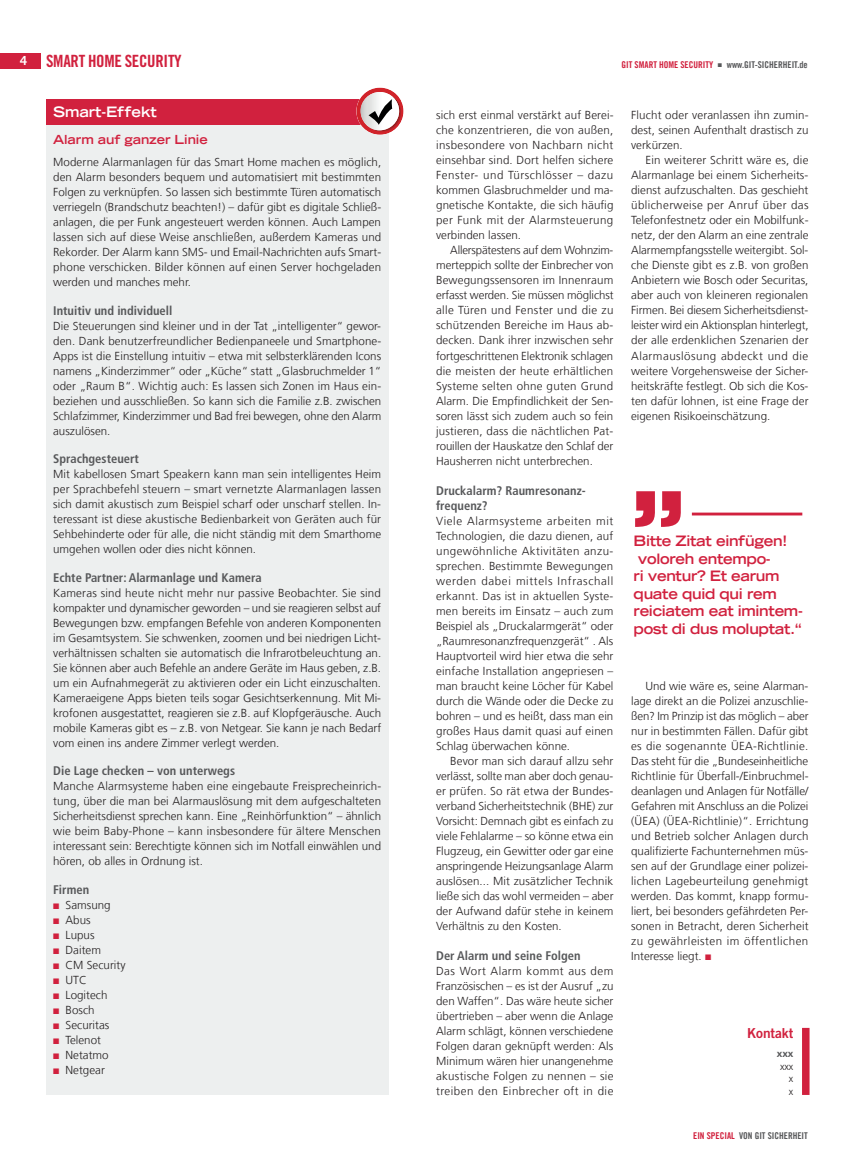
<style>
.page{position:relative;width:851px;height:1170px;background:#fff}
.page>*{position:absolute;margin:0;border:0;box-sizing:border-box;transform-origin:0 0}
.t1{font:700 115px "Eurostile LT Std";color:#d1213e}
.t2{font:16.88px "Trade Gothic LT Std Bd Cn 20";letter-spacing:-.015em;color:#d1213e}
.t3{font:700 expanded 14.38px "Trade Gothic LT Std";letter-spacing:-.02em;color:#d1213e}
.t4{font:700 expanded 14.38px "Trade Gothic LT Std";letter-spacing:-.005em;color:#fff}
.t5{font:13.75px "Trade Gothic LT Std Bd 2";letter-spacing:-.005em;color:#d1213e}
.t6{font:700 condensed 12.5px/15px "Frutiger LT Com";color:#57585a}
.t7{font:700 expanded 12.5px "Trade Gothic LT Std";letter-spacing:-.005em;color:#d1213e}
.t8{font:300 11.5px/15px "Frutiger LT Com";color:#231f20;text-align:justify}
.t9{font:300 10px/12.5px "Frutiger LT Com";color:#231f20;text-align:justify}
.t10{font:700 10px "Frutiger LT Com";color:#57585a}
.t11{font:9.38px "Trade Gothic LT Com Bd Cn 20";color:#57585a}
.s1{font-family:"Trade Gothic LT Com";font-weight:700;font-size:12.5px;color:#fff}
.s2{color:#d1213e}
</style>
<div class="page">
<hr style="left:691px;top:512px;width:111px;height:3px;background:#d1213e">
<div style="left:46px;top:125px;width:342px;height:969px;background:#edefef"></div>
<div style="left:46px;top:99px;width:342px;height:26px;background:#d1213e"></div>
<svg style="left:356px;top:88px;width:47px;height:47px"></svg>
<svg style="left:360px;top:92px;width:41px;height:39px"></svg>
<div style="left:801px;top:1027px;width:8px;height:67px;background:#d1213e"></div>
<div style="left:0;top:53px;width:41px;height:15px;background:#d1213e"></div>
<h2 class="t2" style="left:20px;top:51px;width:163px"><span class="s1">4</span> SMART HOME SECURITY</h2>
<p class="t11" style="left:621px;top:59px;width:188px"><span class="s2">GIT SMART HOME SECURITY</span> ▪ www.GIT-SICHERHEIT.de</p>
<p class="t4" style="left:53px;top:103px;width:105px">Smart-Effekt</p>
<p class="t7" style="left:53px;top:132px;width:156px">Alarm auf ganzer Linie</p>
<p class="t8" style="left:53px;top:155px;width:329px">Moderne Alarmanlagen für das Smart Home machen es möglich, den Alarm besonders bequem und automatisiert mit bestimmten Folgen zu verknüpfen. So lassen sich bestimmte Türen automatisch verriegeln (Brandschutz beachten!) – dafür gibt es digitale Schließ&shy;anlagen, die per Funk angesteuert werden können. Auch Lampen lassen sich auf diese Weise anschließen, außerdem Kameras und Rekorder. Der Alarm kann SMS- und Email-Nachrichten aufs Smart&shy;phone verschicken. Bilder können auf einen Server hochgeladen werden und manches mehr.</p>
<p class="t6" style="left:53px;top:303px;width:121px">Intuitiv und individuell</p>
<p class="t8" style="left:53px;top:318px;width:330px">Die Steuerungen sind kleiner und in der Tat „intelligenter“ gewor&shy;den. Dank benutzerfreundlicher Bedienpaneele und Smartphone-Apps ist die Einstellung intuitiv – etwa mit selbsterklärenden Icons namens „Kinderzimmer“ oder „Küche“ statt „Glasbruchmelder 1“ oder „Raum B“. Wichtig auch: Es lassen sich Zonen im Haus ein&shy;beziehen und ausschließen. So kann sich die Familie z.B. zwischen Schlafzimmer, Kinderzimmer und Bad frei bewegen, ohne den Alarm auszulösen.</p>
<p class="t6" style="left:53px;top:451px;width:87px">Sprachgesteuert</p>
<p class="t8" style="left:53px;top:467px;width:329px">Mit kabellosen Smart Speakern kann man sein intelligentes Heim per Sprachbefehl steuern – smart vernetzte Alarmanlagen lassen sich damit akustisch zum Beispiel scharf oder unscharf stellen. In&shy;teressant ist diese akustische Bedienbarkeit von Geräten auch für Sehbehinderte oder für alle, die nicht ständig mit dem Smarthome umgehen wollen oder dies nicht können.</p>
<p class="t6" style="left:53px;top:570px;width:210px">Echte Partner: Alarmanlage und Kamera</p>
<p class="t8" style="left:53px;top:585px;width:329px">Kameras sind heute nicht mehr nur passive Beobachter. Sie sind kompakter und dynamischer geworden – und sie reagieren selbst auf Bewegungen bzw. empfangen Befehle von anderen Komponenten im Gesamtsystem. Sie schwenken, zoomen und bei niedrigen Licht&shy;verhältnissen schalten sie automatisch die Infrarotbeleuchtung an.<br>Sie können aber auch Befehle an andere Geräte im Haus geben, z.B. um ein Aufnahmegerät zu aktivieren oder ein Licht einzuschalten.<br>Kameraeigene Apps bieten teils sogar Gesichtserkennung. Mit Mi&shy;krofonen ausgestattet, reagieren sie z.B. auf Klopfgeräusche. Auch mobile Kameras gibt es – z.B. von Netgear. Sie kann je nach Bedarf vom einen ins andere Zimmer verlegt werden.</p>
<p class="t6" style="left:53px;top:763px;width:183px">Die Lage checken – von unterwegs</p>
<p class="t8" style="left:53px;top:778px;width:329px">Manche Alarmsysteme haben eine eingebaute Freisprecheinrich&shy;tung, über die man bei Alarmauslösung mit dem aufgeschalteten Sicherheitsdienst sprechen kann. Eine „Reinhörfunktion“ – ähnlich wie beim Baby-Phone – kann insbesondere für ältere Menschen interessant sein: Berechtigte können sich im Notfall einwählen und hören, ob alles in Ordnung ist.</p>
<p class="t6" style="left:53px;top:881px;width:37px">Firmen</p>
<p class="t8" style="left:53px;top:897px;width:74px;text-align:left"><span class="s2">◾</span> Samsung<br><span class="s2">◾</span> Abus<br><span class="s2">◾</span> Lupus<br><span class="s2">◾</span> Daitem<br><span class="s2">◾</span> CM Security <span class="s2">◾</span> UTC<br><span class="s2">◾</span> Logitech<br><span class="s2">◾</span> Bosch<br><span class="s2">◾</span> Securitas<br><span class="s2">◾</span> Telenot<br><span class="s2">◾</span> Netatmo<br><span class="s2">◾</span> Netgear</p>
<p class="t8" style="left:436px;top:108px;width:179px">sich erst einmal verstärkt auf Berei&shy;che konzentrieren, die von außen, insbesondere von Nachbarn nicht einsehbar sind. Dort helfen sichere Fenster- und Türschlösser – dazu kommen Glasbruchmelder und ma&shy;gnetische Kontakte, die sich häufig per Funk mit der Alarmsteuerung verbinden lassen.</p>
<p class="t8" style="left:436px;top:243px;width:179px;text-indent:14px">Allerspätestens auf dem Wohnzim&shy;merteppich sollte der Einbrecher von Bewegungssensoren im Innenraum erfasst werden. Sie müssen möglichst alle Türen und Fenster und die zu schützenden Bereiche im Haus ab&shy;decken. Dank ihrer inzwischen sehr fortgeschrittenen Elektronik schlagen die meisten der heute erhältlichen Systeme selten ohne guten Grund Alarm. Die Empfindlichkeit der Sen&shy;soren lässt sich zudem auch so fein justieren, dass die nächtlichen Pat&shy;rouillen der Hauskatze den Schlaf der Hausherren nicht unterbrechen.</p>
<p class="t6" style="left:436px;top:482px;width:151px">Druckalarm? Raumresonanz&shy;frequenz?</p>
<p class="t8" style="left:436px;top:513px;width:179px">Viele Alarmsysteme arbeiten mit Technologien, die dazu dienen, auf ungewöhnliche Aktivitäten anzu&shy;sprechen. Bestimmte Bewegungen werden dabei mittels Infraschall erkannt. Das ist in aktuellen Syste&shy;men bereits im Einsatz – auch zum Beispiel als „Druckalarmgerät“ oder „Raumresonanzfrequenzgerät“ . Als Hauptvorteil wird hier etwa die sehr einfache Installation angepriesen – man braucht keine Löcher für Kabel durch die Wände oder die Decke zu bohren – und es heißt, dass man ein großes Haus damit quasi auf einen Schlag überwachen könne.</p>
<p class="t8" style="left:436px;top:753px;width:179px;text-indent:14px">Bevor man sich darauf allzu sehr verlässt, sollte man aber doch genau&shy;er prüfen. So rät etwa der Bundes&shy;verband Sicherheitstechnik (BHE) zur Vorsicht: Demnach gibt es einfach zu viele Fehlalarme – so könne etwa ein Flugzeug, ein Gewitter oder gar eine anspringende Heizungsanlage Alarm auslösen... Mit zusätzlicher Technik ließe sich das wohl vermeiden – aber der Aufwand dafür stehe in keinem Verhältnis zu den Kosten.</p>
<p class="t6" style="left:436px;top:947px;width:146px">Der Alarm und seine Folgen</p>
<p class="t8" style="left:436px;top:963px;width:179px">Das Wort Alarm kommt aus dem Französischen – es ist der Ausruf „zu den Waffen“. Das wäre heute sicher übertrieben – aber wenn die Anlage Alarm schlägt, können verschiedene Folgen daran geknüpft werden: Als Minimum wären hier unangenehme akustische Folgen zu nennen – sie treiben den Einbrecher oft in die</p>
<p class="t8" style="left:631px;top:108px;width:179px">Flucht oder veranlassen ihn zumin&shy;dest, seinen Aufenthalt drastisch zu verkürzen.</p>
<p class="t8" style="left:631px;top:153px;width:179px;text-indent:14px">Ein weiterer Schritt wäre es, die Alarmanlage bei einem Sicherheits&shy;dienst aufzuschalten. Das geschieht üblicherweise per Anruf über das Telefonfestnetz oder ein Mobilfunk&shy;netz, der den Alarm an eine zentrale Alarmempfangsstelle weitergibt. Sol&shy;che Dienste gibt es z.B. von großen Anbietern wie Bosch oder Securitas, aber auch von kleineren regionalen Firmen. Bei diesem Sicherheitsdienst&shy;leister wird ein Aktionsplan hinterlegt, der alle erdenklichen Szenarien der Alarmauslösung abdeckt und die weitere Vorgehensweise der Sicher&shy;heitskräfte festlegt. Ob sich die Kos&shy;ten dafür lohnen, ist eine Frage der eigenen Risikoeinschätzung.</p>
<h1 class="t1" style="left:630px;top:397px;width:58px">„</h1>
<p class="t3" style="left:633px;top:531px;width:155px">Bitte Zitat einfügen!</p>
<p class="t3" style="left:638px;top:549px;width:134px">voloreh entempo-</p>
<p class="t3" style="left:633px;top:566px;width:147px">ri ventur? Et earum</p>
<p class="t3" style="left:633px;top:584px;width:145px">quate quid qui rem</p>
<p class="t3" style="left:633px;top:601px;width:171px">reiciatem eat imintem-</p>
<p class="t3" style="left:633px;top:619px;width:169px">post di dus moluptat.“</p>
<p class="t8" style="left:631px;top:678px;width:179px;text-indent:14px">Und wie wäre es, seine Alarman&shy;lage direkt an die Polizei anzuschlie&shy;ßen? Im Prinzip ist das möglich – aber nur in bestimmten Fällen. Dafür gibt es die sogenannte ÜEA-Richtlinie.<br>Das steht für die „Bundeseinheitliche Richtlinie für Überfall-/Einbruchmel&shy;deanlagen und Anlagen für Notfälle/ Gefahren mit Anschluss an die Polizei (ÜEA) (ÜEA-Richtlinie)“. Errichtung und Betrieb solcher Anlagen durch qualifizierte Fachunternehmen müs&shy;sen auf der Grundlage einer polizei&shy;lichen Lagebeurteilung genehmigt werden. Das kommt, knapp formu&shy;liert, bei besonders gefährdeten Per&shy;sonen in Betracht, deren Sicherheit zu gewährleisten im öffentlichen Interesse liegt. <span class="s2">◾</span></p>
<p class="t5" style="left:747px;top:1024px;width:48px">Kontakt</p>
<p class="t10" style="left:776px;top:1047px;width:18px">xxx</p>
<p class="t9" style="left:788px;top:1060px;width:6px;text-indent:-9px">xxx x x</p>
<p class="t11" style="left:693px;top:1130px;width:116px"><span class="s2">EIN SPECIAL</span> VON GIT SICHERHEIT</p>
</div>
